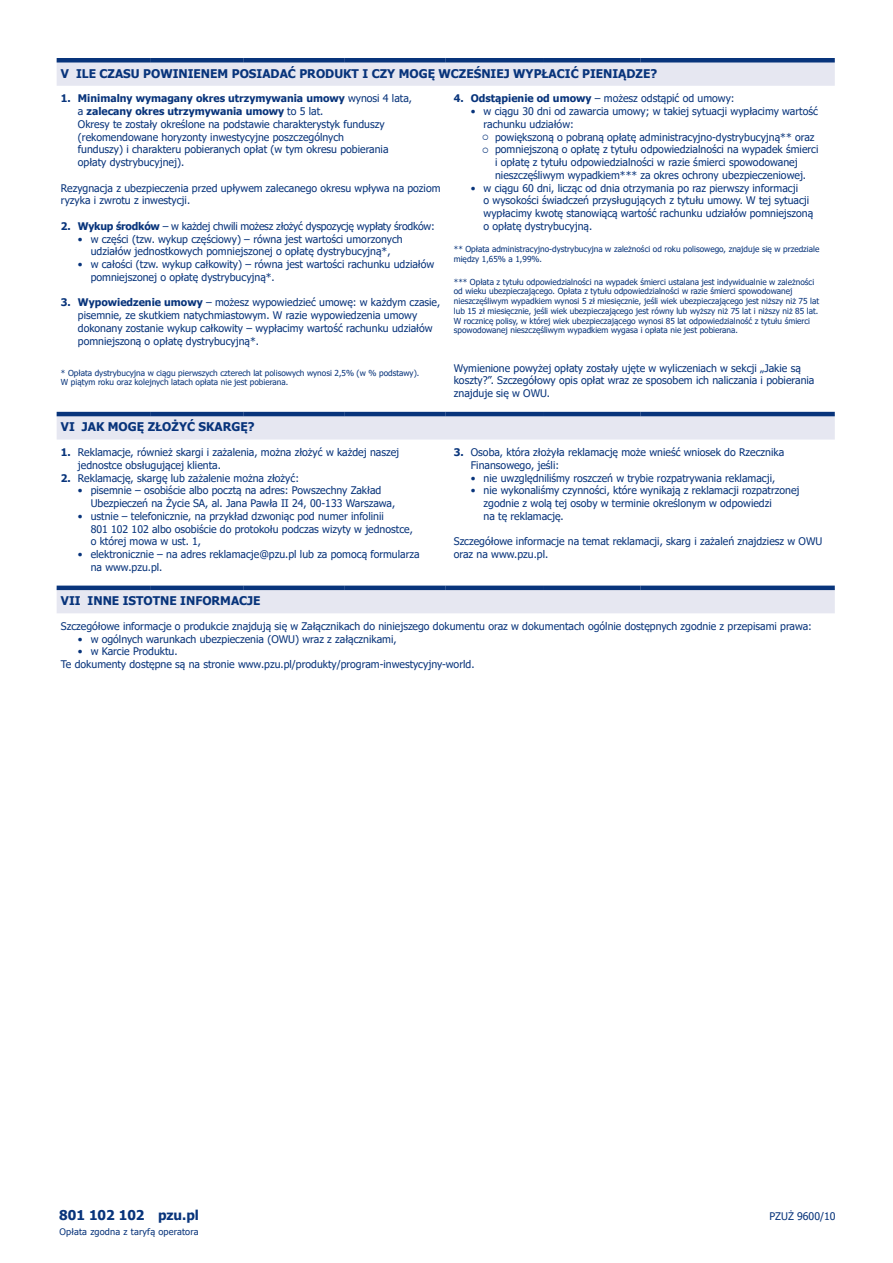
<style>
.page{position:relative;width:893px;height:1263px;background:#fff}
.page>*{position:absolute;margin:0;border:0;box-sizing:border-box;transform-origin:0 0}
.t1{font:700 13.5px "Tahoma";color:#08347b}
.NAGŁÓWEK_PANELU{font:700 12px "Tahoma";color:#08347b}
._1{font:10.5px/12.8px "Tahoma";color:#08347b}
.TREŚĆ_KARTY{font:10.5px/12.8px "Tahoma";color:#08347b}
._1-2{font:10.5px "Tahoma";letter-spacing:-.02em;color:#08347b}
.t2{font:9px "Tahoma";letter-spacing:.015em;color:#08347b}
.przypisy{font:8.25px/9.8px "Tahoma";color:#08347b}
.s1{font-weight:700}
</style>
<div class="page">
<svg style="left:57px;top:62px;width:778px;height:551px"></svg>
<hr style="left:57px;top:58px;width:93px;height:4px;background:#08347b">
<hr style="left:150px;top:58px;width:94px;height:4px;background:#08347b">
<hr style="left:244px;top:58px;width:101px;height:4px;background:#08347b">
<hr style="left:345px;top:58px;width:101px;height:4px;background:#08347b">
<hr style="left:446px;top:58px;width:97px;height:4px;background:#08347b">
<hr style="left:543px;top:58px;width:97px;height:4px;background:#08347b">
<hr style="left:640px;top:58px;width:195px;height:4px;background:#08347b">
<hr style="left:57px;top:412px;width:93px;height:4px;background:#08347b">
<hr style="left:150px;top:412px;width:94px;height:4px;background:#08347b">
<hr style="left:244px;top:412px;width:101px;height:4px;background:#08347b">
<hr style="left:345px;top:412px;width:101px;height:4px;background:#08347b">
<hr style="left:446px;top:412px;width:97px;height:4px;background:#08347b">
<hr style="left:543px;top:412px;width:97px;height:4px;background:#08347b">
<hr style="left:640px;top:412px;width:195px;height:4px;background:#08347b">
<hr style="left:57px;top:586px;width:93px;height:4px;background:#08347b">
<hr style="left:150px;top:586px;width:94px;height:4px;background:#08347b">
<hr style="left:244px;top:586px;width:101px;height:4px;background:#08347b">
<hr style="left:345px;top:586px;width:101px;height:4px;background:#08347b">
<hr style="left:446px;top:586px;width:97px;height:4px;background:#08347b">
<hr style="left:543px;top:586px;width:97px;height:4px;background:#08347b">
<hr style="left:640px;top:586px;width:195px;height:4px;background:#08347b">
<svg style="left:483px;top:134px;width:5px;height:6px"></svg>
<svg style="left:483px;top:147px;width:5px;height:6px"></svg>
<p class="NAGŁÓWEK_PANELU" style="left:61px;top:65px;width:598px">V ILE CZASU POWINIENEM POSIADAĆ PRODUKT I CZY MOGĘ WCZEŚNIEJ WYPŁACIĆ PIENIĄDZE?</p>
<p class="_1" style="left:78px;top:93px;width:336px;text-indent:-17px"><span class="s1">1. Minimalny wymagany okres utrzymywania umowy</span> wynosi 4 lata, a <span class="s1">zalecany okres utrzymywania umowy</span> to 5 lat.<br>Okresy te zostały określone na podstawie charakterystyk funduszy (rekomendowane horyzonty inwestycyjne poszczególnych<br>funduszy) i charakteru pobieranych opłat (w tym okresu pobierania opłaty dystrybucyjnej).</p>
<p class="TREŚĆ_KARTY" style="left:61px;top:182px;width:381px">Rezygnacja z ubezpieczenia przed upływem zalecanego okresu wpływa na poziom ryzyka i zwrotu z inwestycji.</p>
<p class="_1-2" style="left:61px;top:219px;width:375px"><span class="s1">2. Wykup środków</span> – w każdej chwili możesz złożyć dyspozycję wypłaty środków:</p>
<p class="_1" style="left:78px;top:233px;width:326px;text-align:center">• w części (tzw. wykup częściowy) – równa jest wartości umorzonych udziałów jednostkowych pomniejszonej o opłatę dystrybucyjną*,</p>
<p class="_1" style="left:91px;top:258px;width:345px;text-indent:-13px">• w całości (tzw. wykup całkowity) – równa jest wartości rachunku udziałów pomniejszonej o opłatę dystrybucyjną*.</p>
<p class="_1" style="left:78px;top:297px;width:364px;text-indent:-17px"><span class="s1">3. Wypowiedzenie umowy</span> – możesz wypowiedzieć umowę: w każdym czasie, pisemnie, ze skutkiem natychmiastowym. W razie wypowiedzenia umowy dokonany zostanie wykup całkowity – wypłacimy wartość rachunku udziałów pomniejszoną o opłatę dystrybucyjną*.</p>
<p class="przypisy" style="left:61px;top:368px;width:360px">* Opłata dystrybucyjna w ciągu pierwszych czterech lat polisowych wynosi 2,5% (w % podstawy).<br>W piątym roku oraz kolejnych latach opłata nie jest pobierana.</p>
<p class="_1" style="left:454px;top:93px;width:282px"><span class="s1">4. Odstąpienie od umowy</span> – możesz odstąpić od umowy:</p>
<p class="_1" style="left:484px;top:105px;width:336px;text-indent:-13px">• w ciągu 30 dni od zawarcia umowy; w takiej sytuacji wypłacimy wartość rachunku udziałów:</p>
<p class="_1" style="left:495px;top:131px;width:321px">powiększoną o pobraną opłatę administracyjno-dystrybucyjną** oraz</p>
<p class="_1" style="left:495px;top:144px;width:325px">pomniejszoną o opłatę z tytułu odpowiedzialności na wypadek śmierci i opłatę z tytułu odpowiedzialności w razie śmierci spowodowanej nieszczęśliwym wypadkiem*** za okres ochrony ubezpieczeniowej.</p>
<p class="_1" style="left:484px;top:182px;width:331px;text-indent:-13px">• w ciągu 60 dni, licząc od dnia otrzymania po raz pierwszy informacji<br>o wysokości świadczeń przysługujących z tytułu umowy. W tej sytuacji wypłacimy kwotę stanowiącą wartość rachunku udziałów pomniejszoną o opłatę dystrybucyjną.</p>
<p class="przypisy" style="left:454px;top:245px;width:367px">** Opłata administracyjno-dystrybucyjna w zależności od roku polisowego, znajduje się w przedziale między 1,65% a 1,99%.</p>
<p class="przypisy" style="left:454px;top:277px;width:367px">*** Opłata z tytułu odpowiedzialności na wypadek śmierci ustalana jest indywidualnie w zależności od wieku ubezpieczającego. Opłata z tytułu odpowiedzialności w razie śmierci spowodowanej nieszczęśliwym wypadkiem wynosi 5 zł miesięcznie, jeśli wiek ubezpieczającego jest niższy niż 75 lat lub 15 zł miesięcznie, jeśli wiek ubezpieczającego jest równy lub wyższy niż 75 lat i niższy niż 85 lat.<br>W rocznicę polisy, w której wiek ubezpieczającego wynosi 85 lat odpowiedzialność z tytułu śmierci spowodowanej nieszczęśliwym wypadkiem wygasa i opłata nie jest pobierana.</p>
<p class="TREŚĆ_KARTY" style="left:454px;top:362px;width:362px">Wymienione powyżej opłaty zostały ujęte w wyliczeniach w sekcji „Jakie są koszty?”. Szczegółowy opis opłat wraz ze sposobem ich naliczania i pobierania znajduje się w OWU.</p>
<p class="NAGŁÓWEK_PANELU" style="left:61px;top:419px;width:195px">VI JAK MOGĘ ZŁOŻYĆ SKARGĘ?</p>
<p class="_1" style="left:78px;top:446px;width:323px;text-indent:-17px"><span class="s1">1.</span> Reklamacje, również skargi i zażalenia, można złożyć w każdej naszej jednostce obsługującej klienta.</p>
<p class="_1" style="left:61px;top:472px;width:240px"><span class="s1">2.</span> Reklamację, skargę lub zażalenie można złożyć:</p>
<p class="_1" style="left:91px;top:485px;width:306px;text-indent:-13px">• pisemnie – osobiście albo pocztą na adres: Powszechny Zakład<br>Ubezpieczeń na Życie SA, al. Jana Pawła II 24, 00-133 Warszawa,</p>
<p class="_1" style="left:91px;top:510px;width:324px;text-indent:-13px">• ustnie – telefonicznie, na przykład dzwoniąc pod numer infolinii<br>801 102 102 albo osobiście do protokołu podczas wizyty w jednostce, o której mowa w ust. 1,</p>
<p class="_1" style="left:91px;top:548px;width:330px;text-indent:-13px">• elektronicznie – na adres reklamacje@pzu.pl lub za pomocą formularza na www.pzu.pl.</p>
<p class="_1" style="left:471px;top:446px;width:315px;text-indent:-17px"><span class="s1">3.</span> Osoba, która złożyła reklamację może wnieść wniosek do Rzecznika<br>Finansowego, jeśli:</p>
<p class="_1" style="left:471px;top:472px;width:306px">• nie uwzględniliśmy roszczeń w trybie rozpatrywania reklamacji,</p>
<p class="_1" style="left:484px;top:485px;width:317px;text-indent:-13px">• nie wykonaliśmy czynności, które wynikają z reklamacji rozpatrzonej zgodnie z wolą tej osoby w terminie określonym w odpowiedzi<br>na tę reklamację.</p>
<p class="TREŚĆ_KARTY" style="left:454px;top:536px;width:370px">Szczegółowe informacje na temat reklamacji, skarg i zażaleń znajdziesz w OWU oraz na www.pzu.pl.</p>
<p class="NAGŁÓWEK_PANELU" style="left:61px;top:592px;width:201px">VII INNE ISTOTNE INFORMACJE</p>
<p class="TREŚĆ_KARTY" style="left:61px;top:620px;width:753px">Szczegółowe informacje o produkcie znajdują się w Załącznikach do niniejszego dokumentu oraz w dokumentach ogólnie dostępnych zgodnie z przepisami prawa:</p>
<p class="_1" style="left:78px;top:633px;width:320px">• w ogólnych warunkach ubezpieczenia (OWU) wraz z załącznikami,</p>
<p class="_1" style="left:78px;top:646px;width:101px">• w Karcie Produktu.</p>
<p class="TREŚĆ_KARTY" style="left:61px;top:658px;width:415px">Te dokumenty dostępne są na stronie www.pzu.pl/produkty/program-inwestycyjny-world.</p>
<p class="t1" style="left:59px;top:1206px;width:141px">801 102 102 pzu.pl</p>
<p class="_1" style="left:769px;top:1210px;width:68px">PZUŻ 9600/10</p>
<p class="t2" style="left:60px;top:1225px;width:141px">Opłata zgodna z taryfą operatora</p>
</div>
